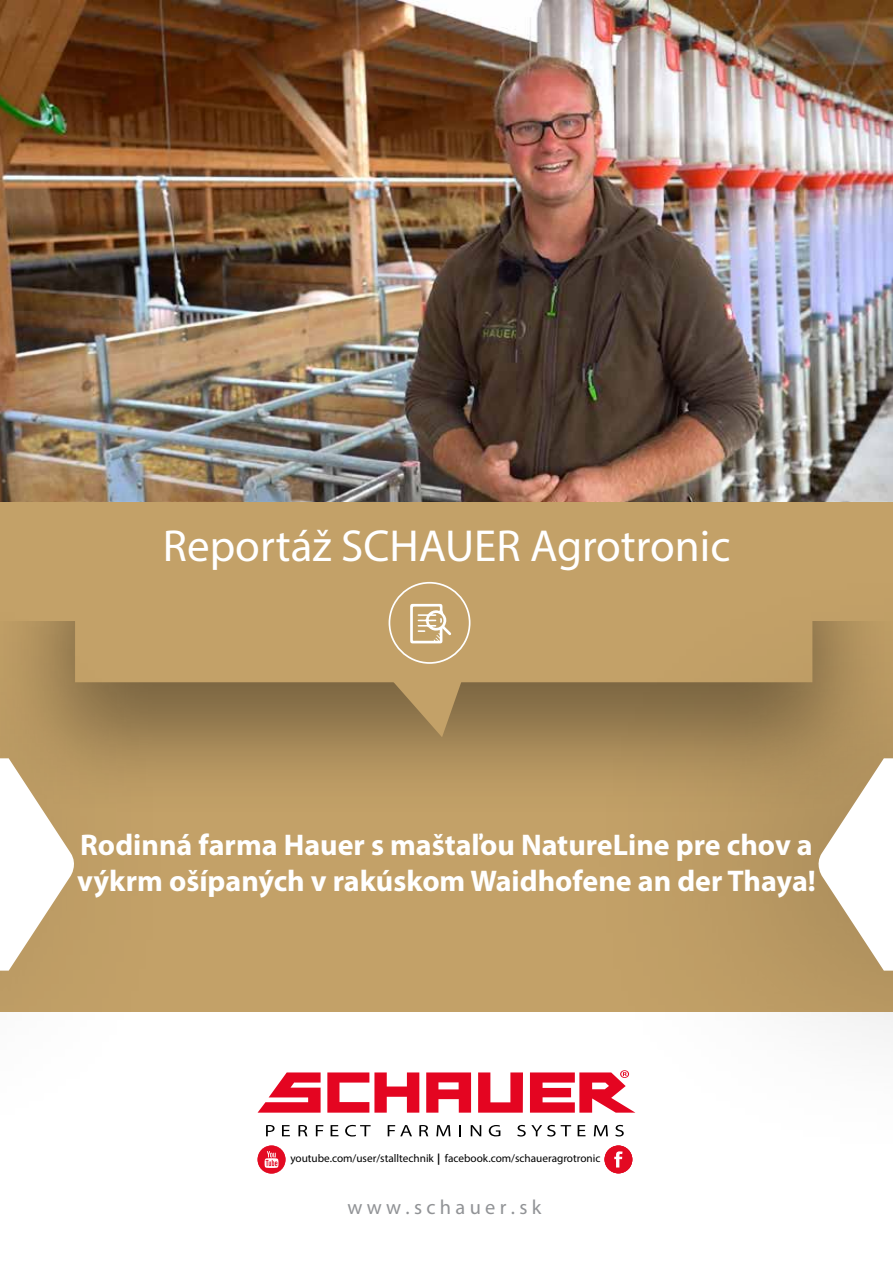
<style>
.page{position:relative;width:893px;height:1263px;background:#fff}
.page>*{position:absolute;margin:0;border:0;box-sizing:border-box;transform-origin:0 0}
.t1{font:45px "Myriad Pro";color:#fff}
.t2{font:700 30px/36px "Myriad Pro";color:#fff}
.t3{font:20.4px "Myriad Pro";color:#919396}
.t4{font:11.25px "Myriad Pro";color:#000}
.s1{font-weight:700}
</style>
<div class="page">
<div style="left:0;top:482px;width:893px;height:530px;background:#c3a168"></div>
<img style="left:0;top:0;width:893px;height:480px">
<svg style="left:266px;top:1125px;width:9px;height:11px"></svg>
<svg style="left:282px;top:1125px;width:8px;height:11px"></svg>
<svg style="left:298px;top:1125px;width:9px;height:11px"></svg>
<svg style="left:316px;top:1125px;width:7px;height:11px"></svg>
<svg style="left:331px;top:1125px;width:7px;height:11px"></svg>
<svg style="left:345px;top:1125px;width:26px;height:11px"></svg>
<svg style="left:388px;top:1125px;width:24px;height:11px"></svg>
<svg style="left:419px;top:1125px;width:9px;height:11px"></svg>
<svg style="left:436px;top:1125px;width:14px;height:11px"></svg>
<svg style="left:471px;top:1125px;width:10px;height:11px"></svg>
<svg style="left:489px;top:1125px;width:11px;height:11px"></svg>
<svg style="left:517px;top:1125px;width:39px;height:11px"></svg>
<svg style="left:258px;top:1072px;width:63px;height:41px"></svg>
<svg style="left:327px;top:1072px;width:92px;height:41px"></svg>
<svg style="left:478px;top:1072px;width:45px;height:41px"></svg>
<svg style="left:426px;top:1072px;width:45px;height:41px"></svg>
<svg style="left:530px;top:1072px;width:27px;height:41px"></svg>
<svg style="left:258px;top:1145px;width:27px;height:28px"></svg>
<div style="left:0;top:480px;width:893px;height:339px;background:#000;opacity:.4"></div>
<svg style="left:203px;top:621px;width:354px;height:61px"></svg>
<svg style="left:379px;top:665px;width:88px;height:72px"></svg>
<div style="left:0;top:502px;width:893px;height:119px;background:#c3a168"></div>
<div style="left:0;top:545px;width:203px;height:640px;background:#000;opacity:.2"></div>
<svg style="left:0;top:758px;width:78px;height:213px"></svg>
<div style="left:557px;top:545px;width:336px;height:640px;background:#000;opacity:.2"></div>
<svg style="left:814px;top:758px;width:79px;height:213px;background:#dcceb6"></svg>
<div style="left:389px;top:582px;width:81px;height:82px;border:2px solid #fff;border-radius:50%"></div>
<svg style="left:410px;top:604px;width:42px;height:39px"></svg>
<h1 class="t1" style="left:163px;top:518px;width:569px">Reportáž SCHAUER Agrotronic</h1>
<p class="t2" style="left:77px;top:826px;width:740px">Rodinná farma Hauer s maštaľou NatureLine pre chov a výkrm ošípaných v rakúskom Waidhofene an der Thaya!</p>
<p class="t4" style="left:290px;top:1151px;width:312px">youtube.com/user/stalltechnik <span class="s1">|</span> facebook.com/schaueragrotronic</p>
<p class="t3" style="left:347px;top:1194px;width:195px">w w w . s c h a u e r . s k</p>
</div>
